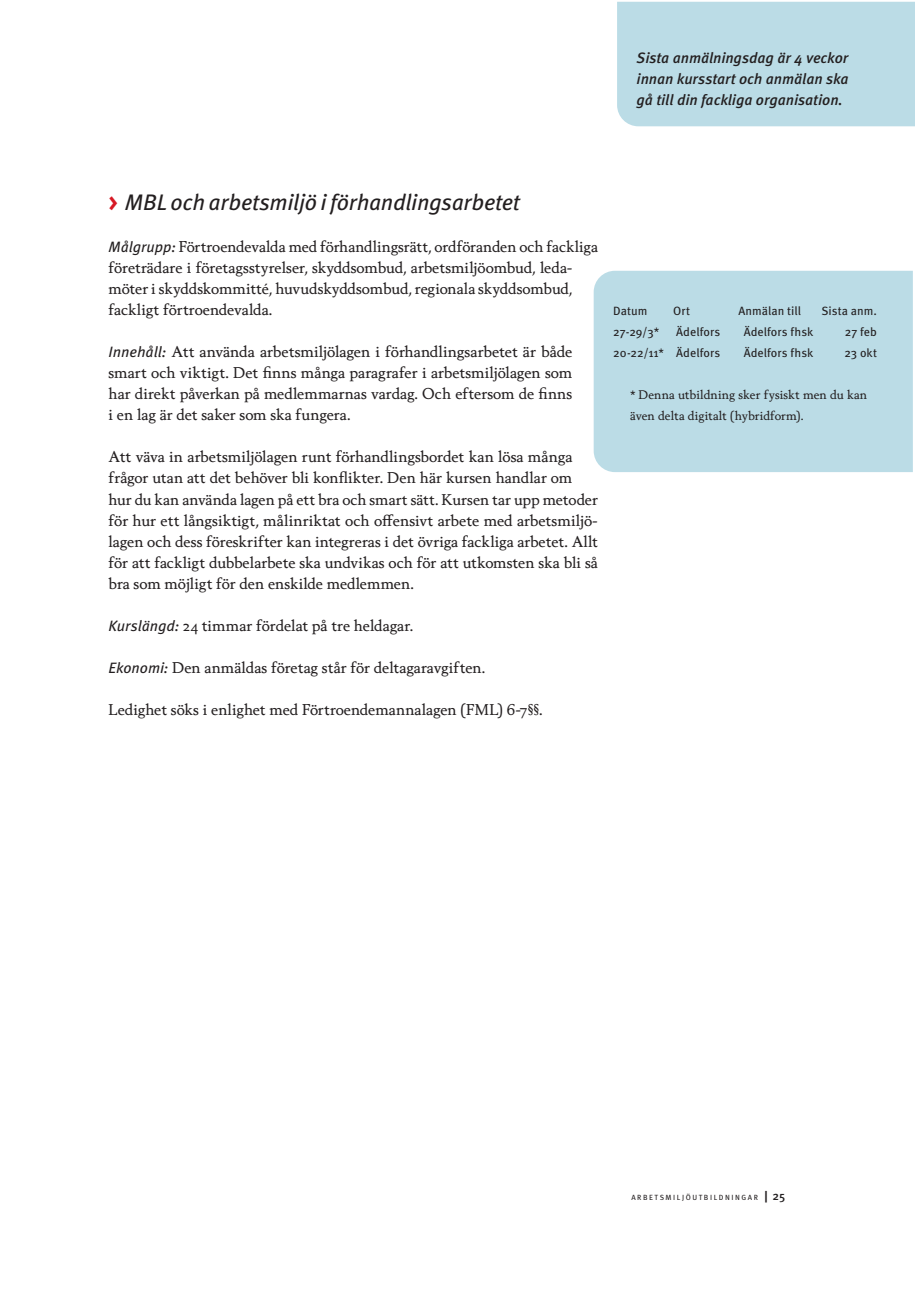
<style>
.page{position:relative;width:915px;height:1306px;background:#fff}
.page>*{position:absolute;margin:0;border:0;box-sizing:border-box;transform-origin:0 0}
.Underrubrik{font:italic 22.5px "Meta Pro";letter-spacing:-.015em;color:#231f20}
.Brödingång{font:15px/21px "Berling Nova Text Pro";color:#231f20}
.Fakta_-_ingång{font:italic 500 15px/21px "Meta Pro";letter-spacing:-.005em;color:#231f20;text-align:justify}
.Fakta_-_ingång-2{font:12px "Meta Pro";letter-spacing:.005em;color:#231f20}
.Fakta_-_ingång-3{font:12px/21px "Berling Nova Text Pro";letter-spacing:.005em;color:#231f20}
.t1{font:7.5px "Meta Pro";letter-spacing:.21em;color:#231f20}
.s1{font-weight:700;font-style:normal;color:#d71824}
.s2{font-family:"Meta Pro";font-style:italic}
.s3{font-family:"Meta Pro"}
.s4{font-weight:700;font-size:12px}
.s5{font-weight:500;font-size:12px}
</style>
<div class="page">
<div style="left:617px;top:1px;width:298px;height:125px;background:#bbdce6"></div>
<div style="left:593px;top:271px;width:319px;height:201px;background:#bbdce6"></div>
<p class="Fakta_-_ingång" style="left:636px;top:47px;width:213px">Sista anmälningsdag är 4 veckor innan kursstart och anmälan ska gå till din fackliga organisation.</p>
<p class="Underrubrik" style="left:108px;top:185px;width:413px"><span class="s1">&gt;</span> MBL och arbetsmiljö i förhandlingsarbetet</p>
<p class="Brödingång" style="left:108px;top:236px;width:491px"><span class="s2">Målgrupp:</span> Förtroendevalda med förhandlingsrätt, ordföranden och fackliga företrädare i företagsstyrelser, skyddsombud, arbetsmiljöombud, leda&shy;möter i skyddskommitté, huvudskyddsombud, regionala skyddsombud, fackligt förtroendevalda.</p>
<p class="Brödingång" style="left:108px;top:341px;width:465px;text-align:justify"><span class="s2">Innehåll:</span> Att använda arbetsmiljölagen i förhandlingsarbetet är både smart och viktigt. Det finns många paragrafer i arbetsmiljölagen som har direkt påverkan på medlemmarnas vardag. Och eftersom de finns i en lag är det saker som ska fungera.</p>
<p class="Brödingång" style="left:108px;top:446px;width:491px">Att väva in arbetsmiljölagen runt förhandlingsbordet kan lösa många frågor utan att det behöver bli konflikter. Den här kursen handlar om hur du kan använda lagen på ett bra och smart sätt. Kursen tar upp metoder för hur ett långsiktigt, målinriktat och offensivt arbete med arbetsmiljö&shy;lagen och dess föreskrifter kan integreras i det övriga fackliga arbetet. Allt för att fackligt dubbelarbete ska undvikas och för att utkomsten ska bli så bra som möjligt för den enskilde medlemmen.</p>
<p class="Brödingång" style="left:108px;top:614px;width:306px"><span class="s2">Kurslängd:</span> 24 timmar fördelat på tre heldagar.</p>
<p class="Brödingång" style="left:108px;top:656px;width:378px"><span class="s2">Ekonomi:</span> Den anmäldas företag står för deltagaravgiften.</p>
<p class="Brödingång" style="left:108px;top:698px;width:435px">Ledighet söks i enlighet med Förtroendemannalagen (FML) 6-7§§.</p>
<p class="Fakta_-_ingång-2" style="left:613px;top:302px;width:36px">Datum</p>
<p class="Fakta_-_ingång-2" style="left:673px;top:302px;width:18px">Ort</p>
<p class="Fakta_-_ingång-2" style="left:738px;top:302px;width:64px">Anmälan till</p>
<p class="Fakta_-_ingång-2" style="left:821px;top:302px;width:57px">Sista anm.</p>
<p class="Fakta_-_ingång-2" style="left:613px;top:323px;width:48px">27-29/3*</p>
<p class="Fakta_-_ingång-2" style="left:676px;top:323px;width:45px">Ädelfors</p>
<p class="Fakta_-_ingång-2" style="left:743px;top:323px;width:71px">Ädelfors fhsk</p>
<p class="Fakta_-_ingång-2" style="left:844px;top:323px;width:34px">27 feb</p>
<p class="Fakta_-_ingång-2" style="left:613px;top:344px;width:108px">20-22/11* Ädelfors</p>
<p class="Fakta_-_ingång-2" style="left:743px;top:344px;width:71px">Ädelfors fhsk</p>
<p class="Fakta_-_ingång-2" style="left:844px;top:344px;width:34px">23 okt</p>
<p class="Fakta_-_ingång-3" style="left:630px;top:384px;width:238px"><span class="s3">*</span> Denna utbildning sker fysiskt men du kan även delta digitalt (hybridform).</p>
<p class="t1" style="left:631px;top:1191px;width:30px">Arb etsmilj</p>
<p class="t1" style="left:685px;top:1191px;width:13px">öutbild</p>
<p class="t1" style="left:724px;top:1191px;width:62px">ni ngar <span class="s4">|</span> <span class="s5">25</span></p>
</div>
